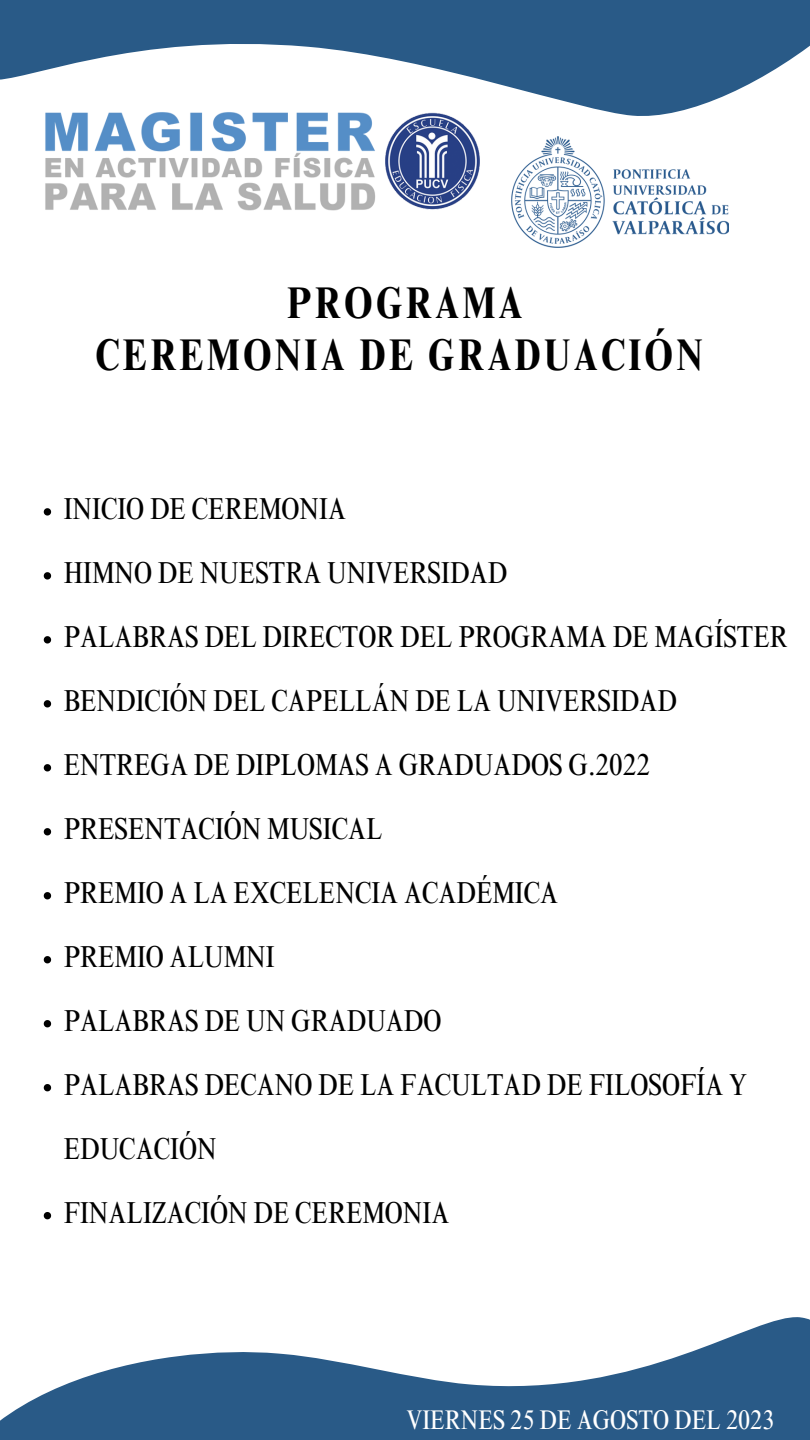
<style>
.page{position:relative;width:810px;height:1440px;background:#fff}
.page>*{position:absolute;margin:0;border:0;box-sizing:border-box;transform-origin:0 0}
.t1{font:700 condensed 44.4px/51.8px "Times NRMT Pro";letter-spacing:.07em;color:#000;text-align:center}
.t2{font:condensed 30.3px/64px "Times NRMT Pro";color:#000}
.t3{font:condensed 27px "Times NRMT Pro";color:#fff}
</style>
<div class="page">
<svg style="left:0;top:1317px;width:810px;height:123px;fill:#295a87"></svg>
<img style="left:45px;top:161px;width:435px;height:50px">
<svg style="left:44px;top:508px;width:7px;height:8px"></svg>
<svg style="left:44px;top:572px;width:7px;height:8px"></svg>
<svg style="left:44px;top:636px;width:7px;height:8px"></svg>
<svg style="left:44px;top:700px;width:7px;height:7px"></svg>
<svg style="left:44px;top:764px;width:7px;height:7px"></svg>
<svg style="left:44px;top:828px;width:7px;height:7px"></svg>
<svg style="left:44px;top:892px;width:7px;height:7px"></svg>
<svg style="left:44px;top:956px;width:7px;height:7px"></svg>
<svg style="left:44px;top:1020px;width:7px;height:7px"></svg>
<svg style="left:44px;top:1084px;width:7px;height:7px"></svg>
<svg style="left:44px;top:1212px;width:7px;height:7px"></svg>
<img style="left:511px;top:161px;width:218px;height:87px">
<svg style="left:0;top:0;width:810px;height:161px"></svg>
<p class="t1" style="left:95px;top:282px;width:609px">PROGRAMA<br>CEREMONIA DE GRADUACIÓN</p>
<p class="t2" style="left:64px;top:481px;width:284px">INICIO DE CEREMONIA</p>
<p class="t2" style="left:64px;top:545px;width:445px">HIMNO DE NUESTRA UNIVERSIDAD</p>
<h1 class="t2" style="left:64px;top:609px;width:726px">PALABRAS DEL DIRECTOR DEL PROGRAMA DE MAGÍSTER</h1>
<p class="t2" style="left:64px;top:673px;width:615px">BENDICIÓN DEL CAPELLÁN DE LA UNIVERSIDAD</p>
<p class="t2" style="left:64px;top:737px;width:588px">ENTREGA DE DIPLOMAS A GRADUADOS G.2022</p>
<p class="t2" style="left:64px;top:801px;width:320px">PRESENTACIÓN MUSICAL</p>
<p class="t2" style="left:64px;top:865px;width:496px">PREMIO A LA EXCELENCIA ACADÉMICA</p>
<p class="t2" style="left:64px;top:929px;width:212px">PREMIO ALUMNI</p>
<p class="t2" style="left:64px;top:993px;width:379px">PALABRAS DE UN GRADUADO</p>
<p class="t2" style="left:64px;top:1056px;width:685px">PALABRAS DECANO DE LA FACULTAD DE FILOSOFÍA Y<br>EDUCACIÓN</p>
<p class="t2" style="left:64px;top:1184px;width:387px">FINALIZACIÓN DE CEREMONIA</p>
<p class="t3" style="left:406px;top:1410px;width:370px">VIERNES 25 DE AGOSTO DEL 2023</p>
</div>
